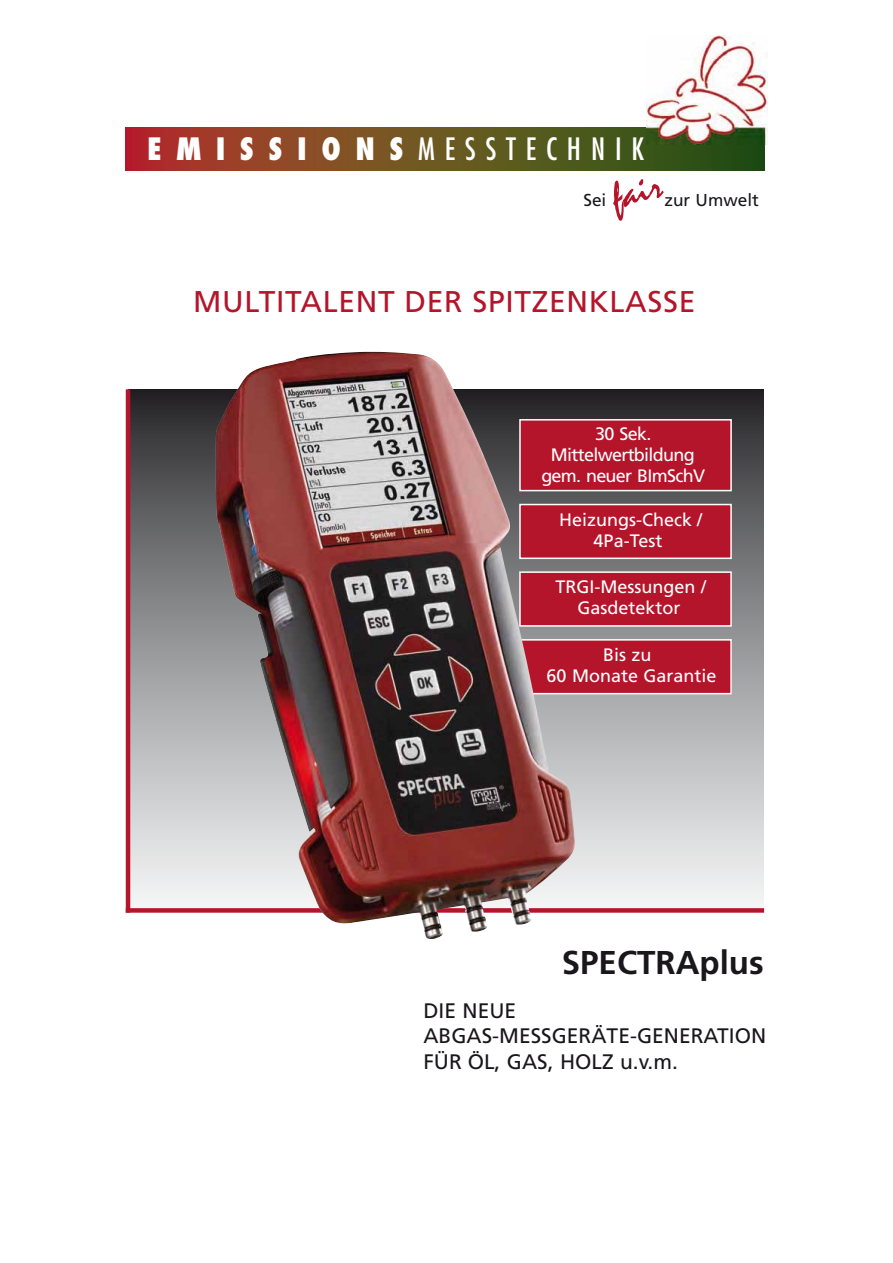
<style>
.page{position:relative;width:893px;height:1263px;background:#fff}
.page>*{position:absolute;margin:0;border:0;box-sizing:border-box;transform-origin:0 0}
.t1{font:42px "Mistral";color:#b5152b}
.t2{font:700 33px "Frutiger";color:#1a171c}
.t3{font:30px "Frutiger";letter-spacing:.02em;color:#b5152b}
.t4{font:condensed 30px "Futura";letter-spacing:.33em;color:#fff}
.t5{font:21px/25.5px "Frutiger";color:#1a171c}
.t6{font:18px/21px "Frutiger";color:#fff;text-align:center}
.t7{font:18px/21px "Frutiger";letter-spacing:-.04em;color:#fff;text-align:center}
.t8{font:17.25px "Frutiger";color:#1a171c}
.s1{font-weight:800}
</style>
<div class="page">
<svg style="left:130px;top:389px;width:634px;height:519px;background:#9f9d9f"></svg>
<svg style="left:126px;top:128px;width:638px;height:42px;background:#6f4c21"></svg>
<img style="left:646px;top:35px;width:121px;height:110px">
<svg style="left:617px;top:194px;width:6px;height:9px"></svg>
<hr style="left:126px;top:389px;width:4px;height:523px;background:#b5152b">
<div style="left:126px;top:908px;width:638px;height:5px;background:#b5152b"></div>
<div style="left:520px;top:420px;width:211px;height:71px;background:#b5152b"></div>
<div style="left:519px;top:419px;width:213px;height:72px;border:2px solid #fff"></div>
<div style="left:520px;top:504px;width:211px;height:54px;background:#b5152b"></div>
<div style="left:519px;top:504px;width:213px;height:55px;border:2px solid #fff"></div>
<div style="left:520px;top:572px;width:211px;height:54px;background:#b5152b"></div>
<div style="left:519px;top:571px;width:213px;height:56px;border:2px solid #fff"></div>
<div style="left:520px;top:640px;width:211px;height:54px;background:#b5152b"></div>
<div style="left:519px;top:639px;width:213px;height:55px;border:2px solid #fff"></div>
<img style="left:215px;top:352px;width:316px;height:587px">
<p class="t4" style="left:147px;top:131px;width:499px"><span class="s1">E M I S S I O N S</span> MESSTECHNIK</p>
<p class="t8" style="left:583px;top:190px;width:25px">Sei</p>
<p class="t1" style="left:606px;top:174px;width:53px;rotate:-15deg">fair</p>
<p class="t8" style="left:664px;top:190px;width:96px">zur Umwelt</p>
<p class="t3" style="left:193px;top:284px;width:504px">MULTITALENT DER SPITZENKLASSE</p>
<p class="t7" style="left:541px;top:423px;width:165px">30 Sek.<br>Mittelwertbildung gem. neuer BImSchV</p>
<p class="t6" style="left:559px;top:509px;width:145px">Heizungs-Check /<br>4Pa-Test</p>
<p class="t6" style="left:555px;top:576px;width:152px">TRGI-Messungen /<br>Gasdetektor</p>
<p class="t6" style="left:546px;top:644px;width:172px">Bis zu<br>60 Monate Garantie</p>
<p class="t2" style="left:562px;top:943px;width:203px">SPECTRAplus</p>
<p class="t5" style="left:423px;top:997px;width:344px">DIE NEUE<br>ABGAS-MESSGERÄTE-GENERATION<br>FÜR ÖL, GAS, HOLZ u.v.m.</p>
</div>
